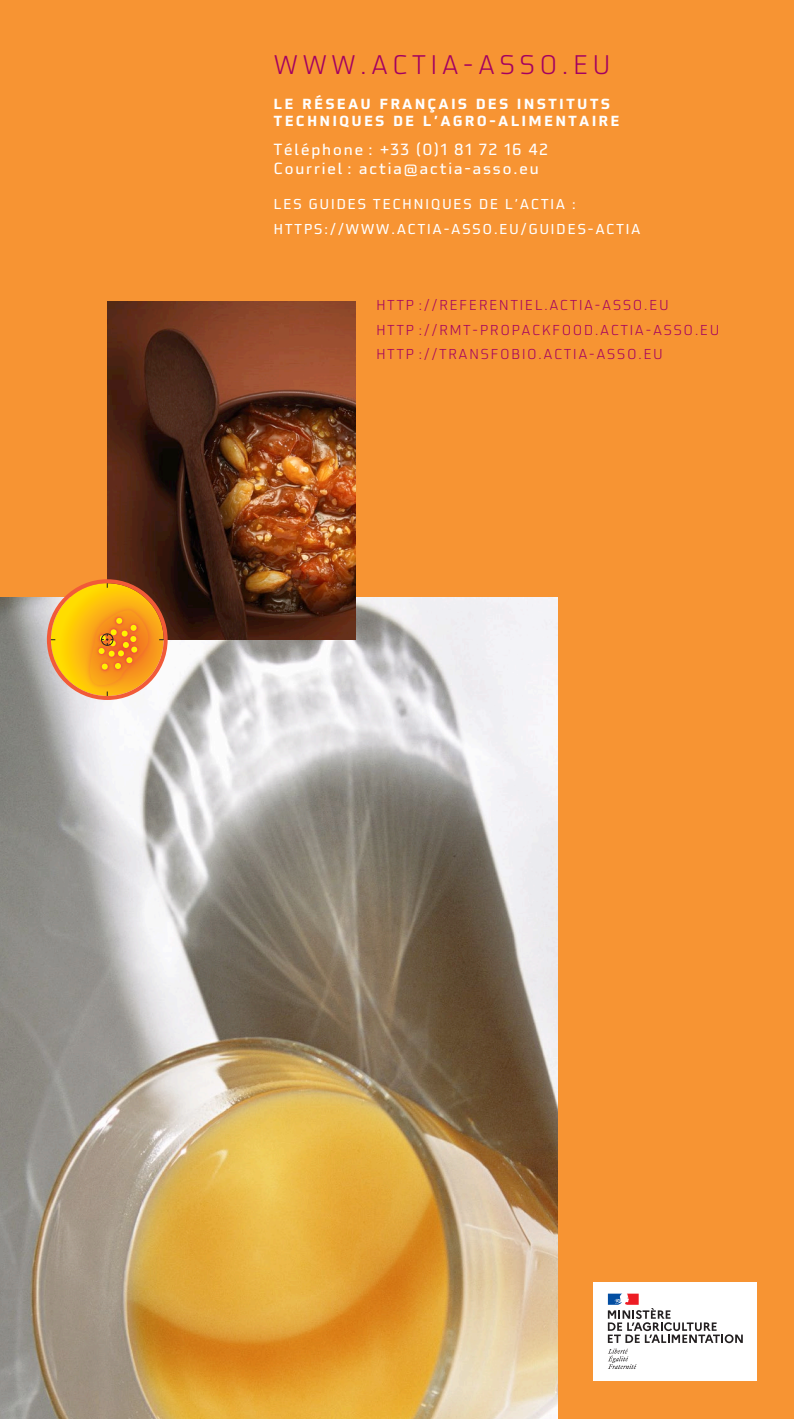
<style>
.page{position:relative;width:794px;height:1419px;background:#f79433}
.page>*{position:absolute;margin:0;border:0;box-sizing:border-box;transform-origin:0 0}
.t1{font:300 26.25px "Utility OT";letter-spacing:.15em;color:#a30061}
.t2{font:15.75px/18.9px "Utility OT";letter-spacing:.08em;color:#fff}
.t3{font:700 14.35px/17.2px "Utility OT";letter-spacing:.15em;color:#fff}
.t4{font:300 14px/24.5px "Utility OT";letter-spacing:.1em;color:#a30061}
.t5{font:14px/24.5px "Utility OT";letter-spacing:.1em;color:#fff}
</style>
<div class="page">
<div style="left:593px;top:1282px;width:164px;height:98px;background:#fff"></div>
<svg style="left:608px;top:1293px;width:135px;height:76px"></svg>
<img style="left:0;top:597px;width:557px;height:822px">
<img style="left:107px;top:301px;width:248px;height:339px">
<svg style="left:47px;top:579px;width:121px;height:121px;background:#eba132"></svg>
<h1 class="t1" style="left:274px;top:50px;width:338px">WWW.ACTIA-ASSO.EU</h1>
<p class="t3" style="left:274px;top:95px;width:347px">LE RÉSEAU FRANÇAIS DES INSTITUTS<br>TECHNIQUES DE L’AGRO-ALIMENTAIRE</p>
<p class="t2" style="left:274px;top:140px;width:276px">Téléphone : +33 (0)1 81 72 16 42<br>Courriel : actia@actia-asso.eu</p>
<p class="t5" style="left:274px;top:192px;width:368px">LES GUIDES TECHNIQUES DE L’ACTIA :<br>HTTPS://WWW.ACTIA-ASSO.EU/GUIDES-ACTIA</p>
<p class="t4" style="left:376px;top:293px;width:345px">HTTP ://REFERENTIEL.ACTIA-ASSO.EU<br>HTTP ://RMT-PROPACKFOOD.ACTIA-ASSO.EU<br>HTTP ://TRANSFOBIO.ACTIA-ASSO.EU</p>
</div>
